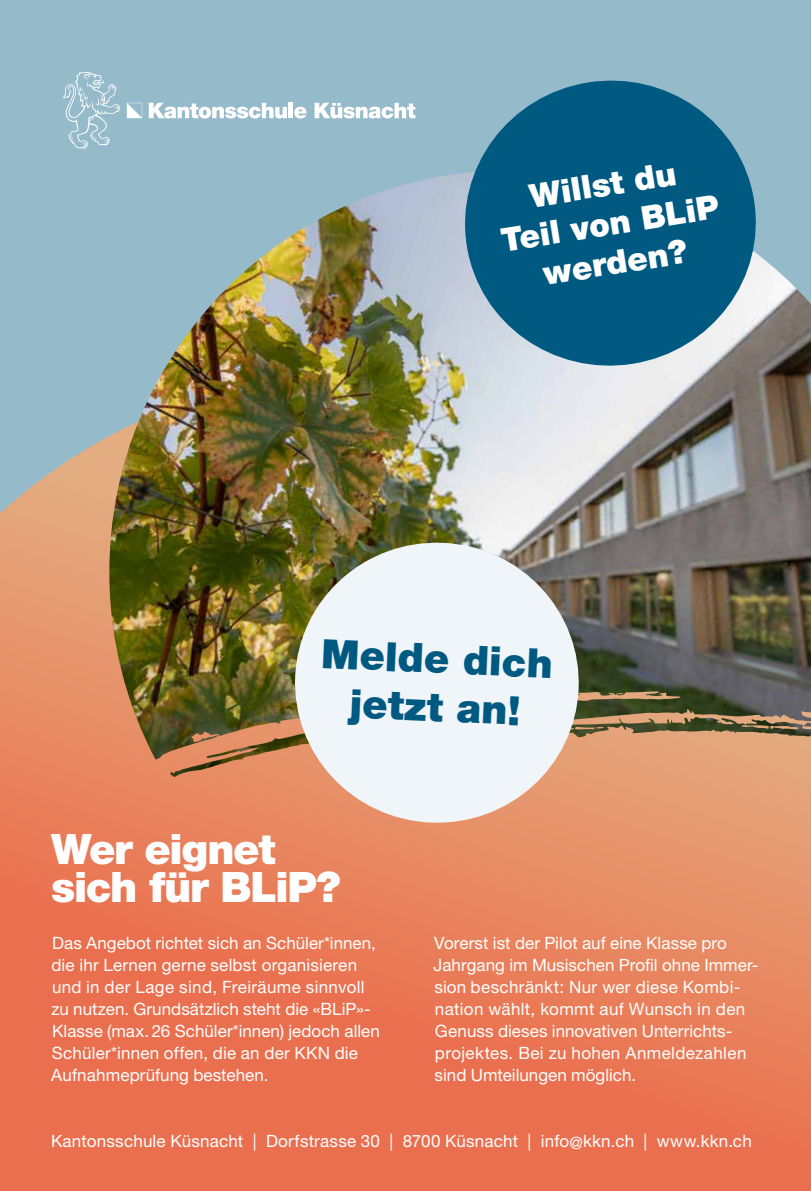
<style>
.page{position:relative;width:811px;height:1191px;background:#fff}
.page>*{position:absolute;margin:0;border:0;box-sizing:border-box;transform-origin:0 0}
.t1{font:900 42px/38px "Helvetica Neue LT Std";letter-spacing:-.03em;color:#fff}
.t2{font:900 40.4px/48.4px "Helvetica Neue LT Std";color:#005981;text-align:center}
.t3{font:900 32.8px/39.4px "Helvetica Neue LT Std";color:#fff;text-align:center}
.t4{font:17px/22px "Helvetica Neue LT Std";letter-spacing:.01em;color:#fff}
</style>
<div class="page">
<svg style="left:0;top:0;width:811px;height:370px;background:#95b1b6"></svg>
<svg style="left:63px;top:72px;width:57px;height:77px;background:#a4c3d0"></svg>
<svg style="left:127px;top:103px;width:15px;height:15px"></svg>
<svg style="left:149px;top:103px;width:138px;height:15px"></svg>
<hr style="left:289px;top:103px;width:4px;height:15px;background:#fff">
<svg style="left:294px;top:107px;width:12px;height:11px"></svg>
<svg style="left:314px;top:103px;width:101px;height:15px"></svg>
<img style="left:0;top:370px;width:811px;height:821px">
<img style="left:109px;top:572px;width:551px;height:187px">
<svg style="left:292px;top:539px;width:290px;height:287px;fill:#f0f5fa"></svg>
<svg style="left:454px;top:70px;width:312px;height:306px;background:#397c9a"></svg>
<h3 class="t3" style="left:492px;top:182px;width:222px;rotate:-9deg">Willst du<br>Teil von BLiP werden?</h3>
<h2 class="t2" style="left:322px;top:630px;width:233px;rotate:2deg">Melde dich jetzt an!</h2>
<h1 class="t1" style="left:51px;top:829px;width:291px">Wer eignet sich für BLiP?</h1>
<p class="t4" style="left:51px;top:931px;width:330px">Das Angebot richtet sich an Schüler*innen, die ihr Lernen gerne selbst organisieren und in der Lage sind, Freiräume sinnvoll zu nutzen. Grundsätzlich steht die «BLiP»- Klasse (max. 26 Schüler*innen) jedoch allen Schüler*innen offen, die an der KKN die Aufnahmeprüfung bestehen.</p>
<p class="t4" style="left:433px;top:931px;width:326px">Vorerst ist der Pilot auf eine Klasse pro Jahrgang im Musischen Profil ohne Immer&shy;sion beschränkt: Nur wer diese Kombi&shy;nation wählt, kommt auf Wunsch in den Genuss dieses innovativen Unterrichts&shy;projektes. Bei zu hohen Anmeldezahlen sind Umteilungen möglich.</p>
<p class="t4" style="left:51px;top:1129px;width:702px">Kantonsschule Küsnacht | Dorfstrasse 30 | 8700 Küsnacht | info@kkn.ch | www.kkn.ch</p>
</div>
